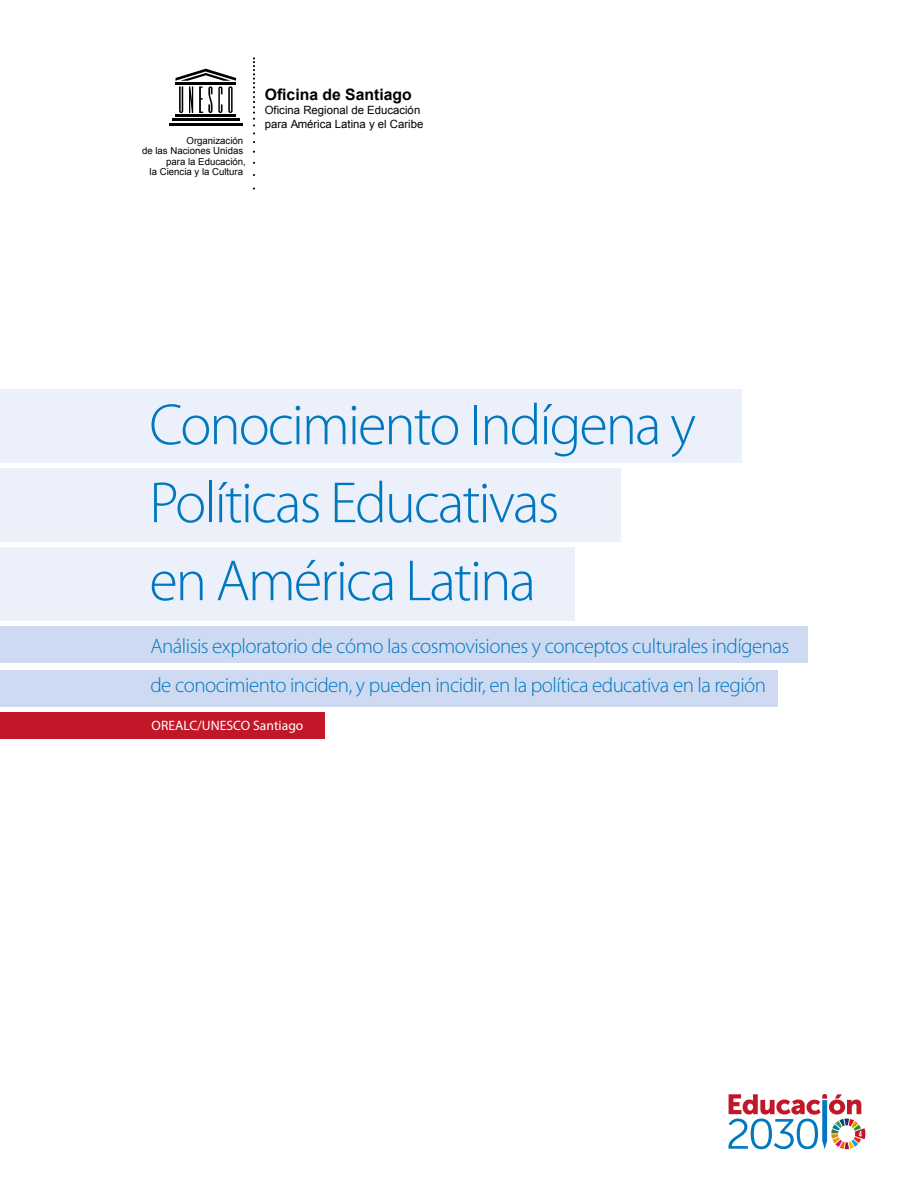
<style>
.page{position:relative;width:918px;height:1188px;background:#fff}
.page>*{position:absolute;margin:0;border:0;box-sizing:border-box;transform-origin:0 0}
.t1{font:300 58.5px/78px "Myriad Pro";letter-spacing:-.035em;color:#0078bf}
.t2{font:300 21px/39px "Myriad Pro";letter-spacing:-.025em;color:#0078bf}
.t3{font:700 15.75px "Arial";color:#000}
.t4{font:13.65px "Myriad Pro";color:#fff}
.t5{font:11.4px/14px "Arial";color:#000}
.t6{font:9.6px/10.5px "Arial";color:#000;text-align:right}
</style>
<div class="page">
<svg style="left:253px;top:57px;width:2px;height:69px"></svg>
<hr style="left:175px;top:114px;width:61px;height:3px;background:#000">
<hr style="left:172px;top:119px;width:67px;height:2px;background:#000">
<hr style="left:169px;top:123px;width:74px;height:3px;background:#000">
<svg style="left:175px;top:69px;width:61px;height:44px"></svg>
<svg style="left:728px;top:1094px;width:138px;height:55px"></svg>
<div style="left:0;top:389px;width:742px;height:73px;background:#ecf0fa"></div>
<div style="left:0;top:468px;width:621px;height:73px;background:#ecf0fa"></div>
<div style="left:0;top:547px;width:575px;height:73px;background:#ecf0fa"></div>
<div style="left:0;top:626px;width:807px;height:37px;background:#cedaf1"></div>
<div style="left:0;top:670px;width:778px;height:36px;background:#cedaf1"></div>
<div style="left:0;top:713px;width:324px;height:26px;background:#c11728"></div>
<p class="t6" style="left:142px;top:135px;width:105px">Organización<br>de las Naciones Unidas para la Educación,<br>la Ciencia y la Cultura</p>
<p class="t3" style="left:265px;top:84px;width:149px">Oficina de Santiago</p>
<p class="t5" style="left:265px;top:103px;width:160px">Oficina Regional de Educación para América Latina y el Caribe</p>
<h1 class="t1" style="left:149px;top:385px;width:548px">Conocimiento Indígena y<br>Políticas Educativas<br>en América Latina</h1>
<p class="t2" style="left:150px;top:626px;width:641px">Análisis exploratorio de cómo las cosmovisiones y conceptos culturales indígenas de conocimiento inciden, y pueden incidir, en la política educativa en la región</p>
<p class="t4" style="left:152px;top:717px;width:153px">OREALC/UNESCO Santiago</p>
</div>
